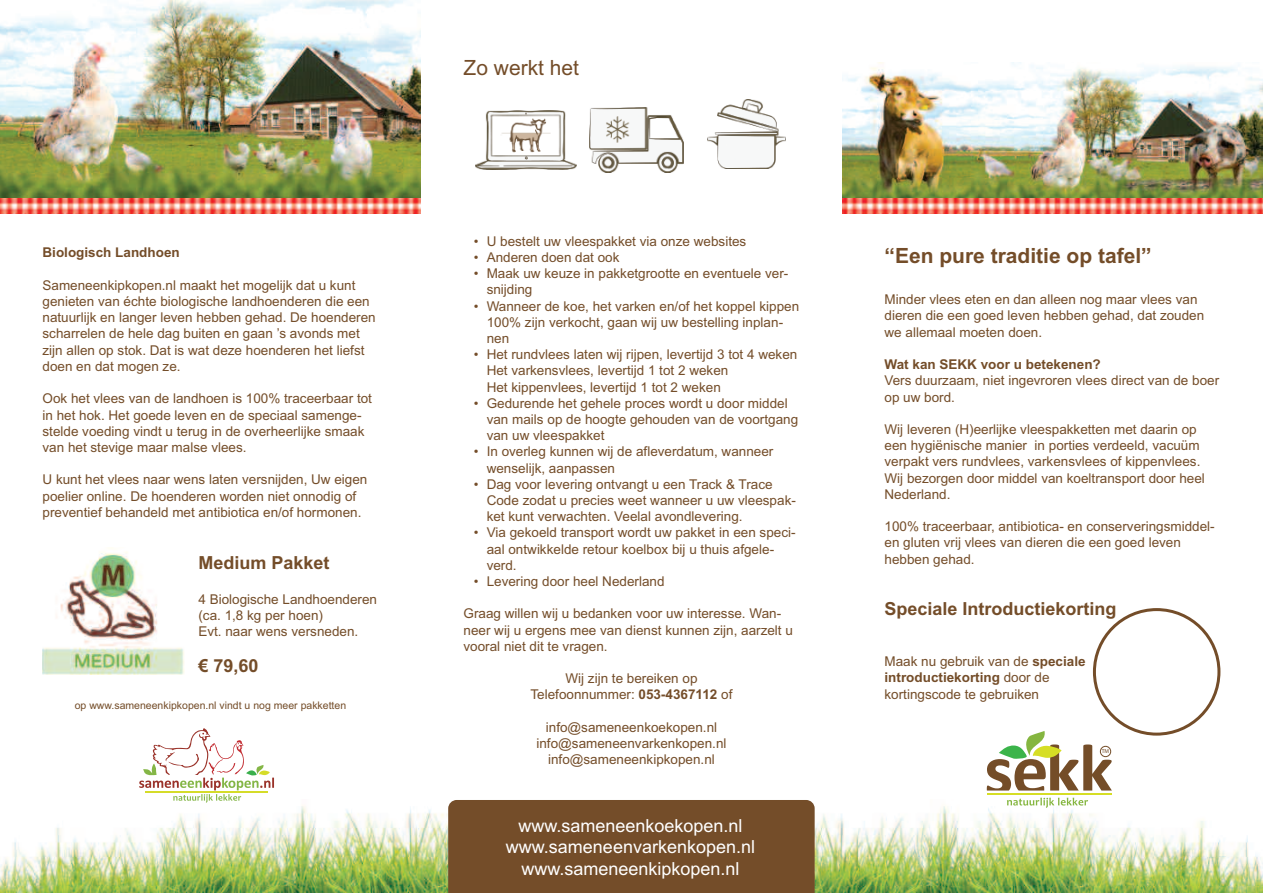
<style>
.page{position:relative;width:1263px;height:893px;background:#fff}
.page>*{position:absolute;margin:0;border:0;box-sizing:border-box;transform-origin:0 0}
.t1{font:700 21px "Arial";color:#744d29}
.t2{font:21px "Arial";color:#744d29}
.t3{font:18px/21.6px "Arial";color:#fff;text-align:center}
.t4{font:700 18px "Arial";color:#744d29}
.t5{font:13.5px/16.2px "Arial";color:#744d29}
.t6{font:700 13.5px "Arial";color:#744d29}
.t7{font:10.5px "Arial";color:#744d29}
.t8{font:5.7px "Myriad";color:#744d28}
.s1{font-weight:700}
</style>
<div class="page">
<img style="left:0;top:805px;width:448px;height:88px">
<img style="left:815px;top:806px;width:448px;height:87px">
<img style="left:0;top:0;width:421px;height:198px">
<img style="left:842px;top:62px;width:421px;height:136px">
<svg style="left:139px;top:728px;width:135px;height:75px"></svg>
<hr style="left:987px;top:793px;width:125px;height:2px;background:#d6de25">
<svg style="left:1007px;top:798px;width:81px;height:10px"></svg>
<svg style="left:0;top:213px;width:421px;height:1px"></svg>
<img style="left:0;top:198px;width:421px;height:15px">
<svg style="left:842px;top:213px;width:421px;height:1px"></svg>
<img style="left:842px;top:198px;width:421px;height:15px">
<div style="left:448px;top:800px;width:367px;height:93px;background:#744d29"></div>
<svg style="left:987px;top:608px;width:233px;height:182px"></svg>
<img style="left:475px;top:110px;width:101px;height:60px">
<img style="left:589px;top:108px;width:94px;height:64px">
<img style="left:708px;top:99px;width:78px;height:70px">
<img style="left:43px;top:552px;width:141px;height:122px">
<p class="t6" style="left:43px;top:245px;width:139px">Biologisch Landhoen</p>
<p class="t5" style="left:43px;top:277px;width:335px">Sameneenkipkopen.nl maakt het mogelijk dat u kunt genieten van échte biologische landhoenderen die een natuurlijk en langer leven hebben gehad. De hoenderen scharrelen de hele dag buiten en gaan ’s avonds met zijn allen op stok. Dat is wat deze hoenderen het liefst doen en dat mogen ze.</p>
<p class="t5" style="left:43px;top:391px;width:331px">Ook het vlees van de landhoen is 100% traceerbaar tot in het hok. Het goede leven en de speciaal samenge&shy;stelde voeding vindt u terug in de overheerlijke smaak van het stevige maar malse vlees.</p>
<p class="t5" style="left:43px;top:472px;width:326px">U kunt het vlees naar wens laten versnijden, Uw eigen poelier online. De hoenderen worden niet onnodig of preventief behandeld met antibiotica en/of hormonen.</p>
<h2 class="t4" style="left:198px;top:552px;width:133px">Medium Pakket</h2>
<p class="t5" style="left:198px;top:591px;width:180px">4 Biologische Landhoenderen (ca. 1,8 kg per hoen)<br>Evt. naar wens versneden.</p>
<h2 class="t4" style="left:198px;top:655px;width:62px">€ 79,60</h2>
<p class="t7" style="left:75px;top:699px;width:273px">op www.sameneenkipkopen.nl vindt u nog meer pakketten</p>
<h1 class="t2" style="left:463px;top:55px;width:117px">Zo werkt het</h1>
<p class="t5" style="left:474px;top:233px;width:274px">• U bestelt uw vleespakket via onze websites</p>
<p class="t5" style="left:474px;top:249px;width:147px">• Anderen doen dat ook</p>
<p class="t5" style="left:487px;top:265px;width:303px;text-indent:-13px">• Maak uw keuze in pakketgrootte en eventuele ver&shy;snijding</p>
<p class="t5" style="left:487px;top:298px;width:314px;text-indent:-13px">• Wanneer de koe, het varken en/of het koppel kippen<br>100% zijn verkocht, gaan wij uw bestelling inplan&shy;nen</p>
<p class="t5" style="left:487px;top:346px;width:312px;text-indent:-13px">• Het rundvlees laten wij rijpen, levertijd 3 tot 4 weken<br>Het varkensvlees, levertijd 1 tot 2 weken<br>Het kippenvlees, levertijd 1 tot 2 weken</p>
<p class="t5" style="left:487px;top:395px;width:313px;text-indent:-13px">• Gedurende het gehele proces wordt u door middel van mails op de hoogte gehouden van de voortgang van uw vleespakket</p>
<p class="t5" style="left:487px;top:444px;width:288px;text-indent:-13px">• In overleg kunnen wij de afleverdatum, wanneer wenselijk, aanpassen</p>
<p class="t5" style="left:487px;top:476px;width:311px;text-indent:-13px">• Dag voor levering ontvangt u een Track &amp; Trace<br>Code zodat u precies weet wanneer u uw vleespak&shy;ket kunt verwachten. Veelal avondlevering.</p>
<p class="t5" style="left:487px;top:525px;width:310px;text-indent:-13px">• Via gekoeld transport wordt uw pakket in een speci&shy;aal ontwikkelde retour koelbox bij u thuis afgele&shy;verd.</p>
<p class="t5" style="left:474px;top:573px;width:192px">• Levering door heel Nederland</p>
<p class="t5" style="left:463px;top:606px;width:331px">Graag willen wij u bedanken voor uw interesse. Wan&shy;neer wij u ergens mee van dienst kunnen zijn, aarzelt u vooral niet dit te vragen.</p>
<p class="t5" style="left:530px;top:670px;width:203px;text-align:center">Wij zijn te bereiken op<br>Telefoonnummer: <span class="s1">053-4367112</span> of</p>
<p class="t5" style="left:536px;top:719px;width:192px;text-align:center">info@sameneenkoekopen.nl info@sameneenvarkenkopen.nl info@sameneenkipkopen.nl</p>
<h2 class="t3" style="left:506px;top:815px;width:251px">www.sameneenkoekopen.nl www.sameneenvarkenkopen.nl www.sameneenkipkopen.nl</h2>
<h1 class="t1" style="left:884px;top:243px;width:269px">“Een pure traditie op tafel”</h1>
<p class="t5" style="left:884px;top:292px;width:321px">Minder vlees eten en dan alleen nog maar vlees van dieren die een goed leven hebben gehad, dat zouden we allemaal moeten doen.</p>
<p class="t6" style="left:884px;top:357px;width:218px">Wat kan SEKK voor u betekenen?</p>
<p class="t5" style="left:884px;top:373px;width:336px">Vers duurzaam, niet ingevroren vlees direct van de boer op uw bord.</p>
<p class="t5" style="left:884px;top:421px;width:322px">Wij leveren (H)eerlijke vleespakketten met daarin op een hygiënische manier in porties verdeeld, vacuüm verpakt vers rundvlees, varkensvlees of kippenvlees.<br>Wij bezorgen door middel van koeltransport door heel Nederland.</p>
<p class="t5" style="left:884px;top:518px;width:332px">100% traceerbaar, antibiotica- en conserveringsmiddel&shy;en gluten vrij vlees van dieren die een goed leven hebben gehad.</p>
<h2 class="t4" style="left:884px;top:599px;width:234px">Speciale Introductiekorting</h2>
<p class="t5" style="left:884px;top:653px;width:203px">Maak nu gebruik van de <span class="s1">speciale introductiekorting</span> door de kortingscode te gebruiken</p>
<p class="t8" style="left:1102px;top:749px;width:9px">TM</p>
</div>
